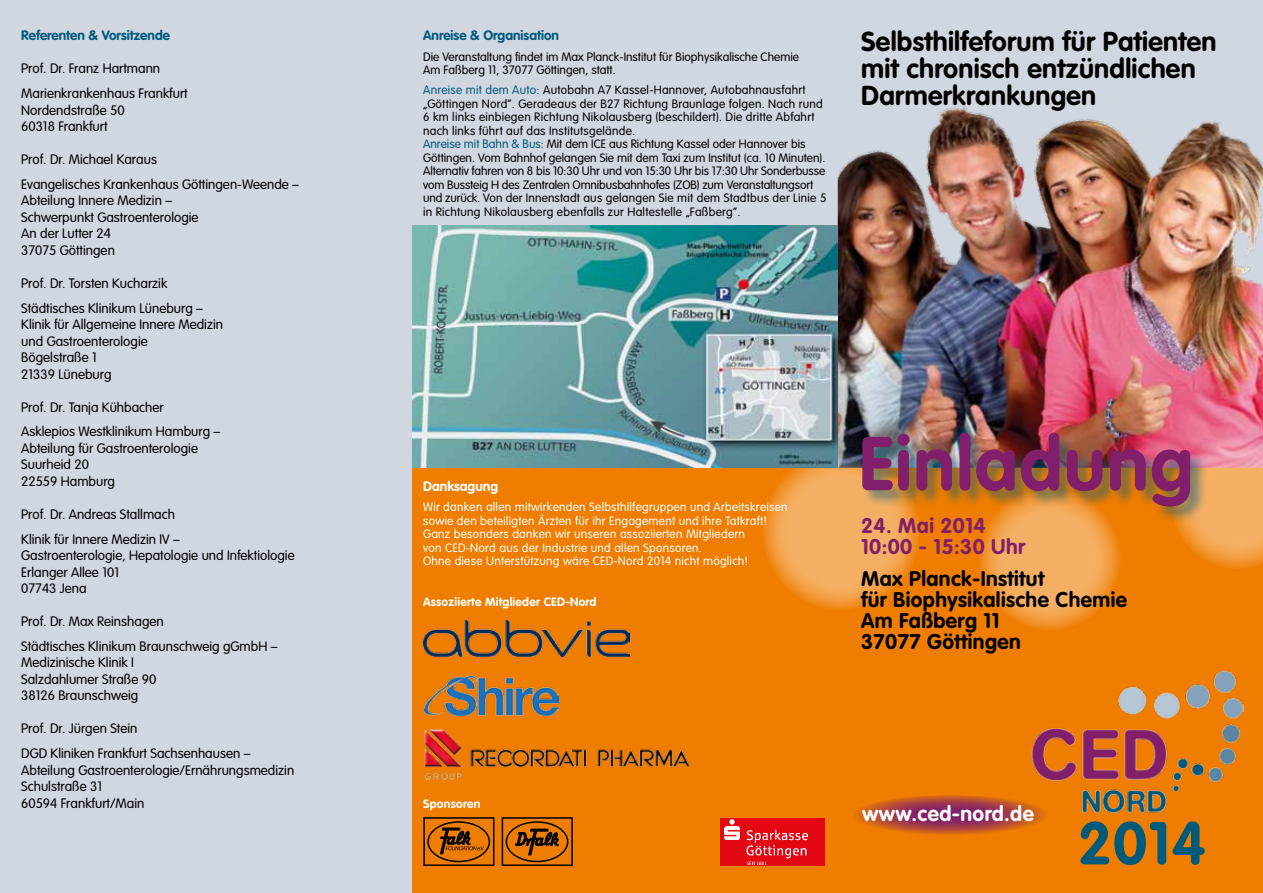
<style>
.page{position:relative;width:1263px;height:893px;background:#d1d7e1}
.page>*{position:absolute;margin:0;border:0;box-sizing:border-box;transform-origin:0 0}
.t1{font:700 75px "VAG Rounded";letter-spacing:.02em;color:#811f6b}
.t2{font:700 59.4px "VAG Rounded";color:#005a7b}
.t3{font:700 27px/27px "VAG Rounded";letter-spacing:.01em;color:#000}
.t4{font:700 21px/21px "VAG Rounded";letter-spacing:.02em;color:#000}
.t5{font:700 21px/21px "VAG Rounded";letter-spacing:.02em;color:#811f6b}
.t6{font:700 21px "VAG Rounded";letter-spacing:.02em;color:#fff}
.t7{font:300 13.5px/16.5px "VAG Rounded";color:#000}
.t8{font:700 13.5px "VAG Rounded";color:#005a7b}
.t9{font:700 13.5px "VAG Rounded";color:#fff}
.t10{font:300 12px/13.5px "VAG Rounded";letter-spacing:.02em;color:#000}
.t11{font:300 12px/13.5px "VAG Rounded";letter-spacing:.02em;color:#fff}
.t12{font:300 12px/13.5px "VAG Rounded";color:#000}
.t13{font:700 12px "VAG Rounded";letter-spacing:.02em;color:#fff}
.s1{color:#005a7b}
</style>
<div class="page">
<div style="left:412px;top:468px;width:851px;height:425px;background:#ef7d00"></div>
<img style="left:838px;top:106px;width:425px;height:348px">
<svg style="left:762px;top:451px;width:159px;height:159px;background:#efa452"></svg>
<svg style="left:978px;top:487px;width:143px;height:143px;background:#f3a44f"></svg>
<svg style="left:1175px;top:434px;width:88px;height:135px;background:#f29f5f"></svg>
<div style="left:862px;top:432px;width:346px;height:92px;background:#005a7b;opacity:.5"></div>
<img style="left:412px;top:225px;width:426px;height:243px">
<img style="left:423px;top:621px;width:206px;height:36px">
<img style="left:424px;top:729px;width:266px;height:51px">
<img style="left:424px;top:676px;width:134px;height:40px">
<svg style="left:423px;top:817px;width:150px;height:49px"></svg>
<div style="left:721px;top:818px;width:104px;height:48px;background:#e30613"></div>
<img style="left:725px;top:820px;width:83px;height:44px">
<img style="left:1031px;top:670px;width:213px;height:144px">
<svg style="left:853px;top:795px;width:195px;height:40px;background:#b0473c"></svg>
<p class="t8" style="left:21px;top:28px;width:150px">Referenten &amp; Vorsitzende</p>
<p class="t7" style="left:21px;top:56px;width:168px;line-height:24.8px">Prof. Dr. Franz Hartmann<br>Marienkrankenhaus Frankfurt</p>
<p class="t7" style="left:21px;top:102px;width:105px">Nordendstraße 50<br>60318 Frankfurt</p>
<p class="t7" style="left:21px;top:147px;width:279px;line-height:24.8px">Prof. Dr. Michael Karaus<br>Evangelisches Krankenhaus Göttingen-Weende –</p>
<p class="t7" style="left:21px;top:192px;width:179px">Abteilung Innere Medizin –<br>Schwerpunkt Gastroenterologie<br>An der Lutter 24<br>37075 Göttingen</p>
<p class="t7" style="left:21px;top:271px;width:183px;line-height:24.8px">Prof. Dr. Torsten Kucharzik<br>Städtisches Klinikum Lüneburg –</p>
<p class="t7" style="left:21px;top:316px;width:203px">Klinik für Allgemeine Innere Medizin und Gastroenterologie<br>Bögelstraße 1<br>21339 Lüneburg</p>
<p class="t7" style="left:21px;top:394px;width:201px;line-height:24.8px">Prof. Dr. Tanja Kühbacher<br>Asklepios Westklinikum Hamburg –</p>
<p class="t7" style="left:21px;top:440px;width:178px">Abteilung für Gastroenterologie<br>Suurheid 20<br>22559 Hamburg</p>
<p class="t7" style="left:21px;top:502px;width:160px;line-height:24.8px">Prof. Dr. Andreas Stallmach<br>Klinik für Innere Medizin IV –</p>
<p class="t7" style="left:21px;top:547px;width:275px">Gastroenterologie, Hepatologie und Infektiologie<br>Erlanger Allee 101<br>07743 Jena</p>
<p class="t7" style="left:21px;top:609px;width:258px;line-height:24.8px">Prof. Dr. Max Reinshagen<br>Städtisches Klinikum Braunschweig gGmbH –</p>
<p class="t7" style="left:21px;top:654px;width:137px">Medizinische Klinik I<br>Salzdahlumer Straße 90<br>38126 Braunschweig</p>
<p class="t7" style="left:21px;top:716px;width:231px;line-height:24.8px">Prof. Dr. Jürgen Stein<br>DGD Kliniken Frankfurt Sachsenhausen –</p>
<p class="t7" style="left:21px;top:761px;width:274px">Abteilung Gastroenterologie/Ernährungsmedizin<br>Schulstraße 31<br>60594 Frankfurt/Main</p>
<p class="t8" style="left:423px;top:28px;width:137px">Anreise &amp; Organisation</p>
<p class="t12" style="left:423px;top:50px;width:377px">Die Veranstaltung findet im Max Planck-Institut für Biophysikalische Chemie<br>Am Faßberg 11, 37077 Göttingen, statt.</p>
<p class="t10" style="left:423px;top:83px;width:405px"><span class="s1">Anreise mit dem Auto:</span> Autobahn A7 Kassel-Hannover, Autobahnausfahrt „Göttingen Nord“. Geradeaus der B27 Richtung Braunlage folgen. Nach rund 6 km links einbiegen Richtung Nikolausberg (beschildert). Die dritte Abfahrt nach links führt auf das Institutsgelände.<br><span class="s1">Anreise mit Bahn &amp; Bus:</span> Mit dem ICE aus Richtung Kassel oder Hannover bis Göttingen. Vom Bahnhof gelangen Sie mit dem Taxi zum Institut (ca. 10 Minuten).<br>Alternativ fahren von 8 bis 10:30 Uhr und von 15:30 Uhr bis 17:30 Uhr Sonderbusse vom Bussteig H des Zentralen Omnibusbahnhofes (ZOB) zum Veranstaltungsort und zurück. Von der Innenstadt aus gelangen Sie mit dem Stadtbus der Linie 5 in Richtung Nikolausberg ebenfalls zur Haltestelle „Faßberg“.</p>
<h3 class="t3" style="left:861px;top:28px;width:357px">Selbsthilfeforum für Patienten mit chronisch entzündlichen<br>Darmerkrankungen</h3>
<p class="t9" style="left:423px;top:478px;width:77px">Danksagung</p>
<p class="t11" style="left:423px;top:500px;width:366px">Wir danken allen mitwirkenden Selbsthilfegruppen und Arbeitskreisen sowie den beteiligten Ärzten für ihr Engagement und ihre Tatkraft!<br>Ganz besonders danken wir unseren assoziierten Mitgliedern<br>von CED-Nord aus der Industrie und allen Sponsoren.<br>Ohne diese Unterstützung wäre CED-Nord 2014 nicht möglich!</p>
<p class="t13" style="left:423px;top:595px;width:175px">Assoziierte Mitglieder CED-Nord</p>
<p class="t13" style="left:423px;top:797px;width:59px">Sponsoren</p>
<h1 class="t1" style="left:859px;top:420px;width:336px">Einladung</h1>
<h3 class="t5" style="left:861px;top:515px;width:165px">24. Mai 2014<br>10:00 - 15:30 Uhr</h3>
<h3 class="t4" style="left:861px;top:567px;width:268px">Max Planck-Institut<br>für Biophysikalische Chemie<br>Am Faßberg 11<br>37077 Göttingen</h3>
<h3 class="t6" style="left:862px;top:801px;width:173px">www.ced-nord.de</h3>
<h2 class="t2" style="left:1078px;top:809px;width:129px">2014</h2>
</div>
